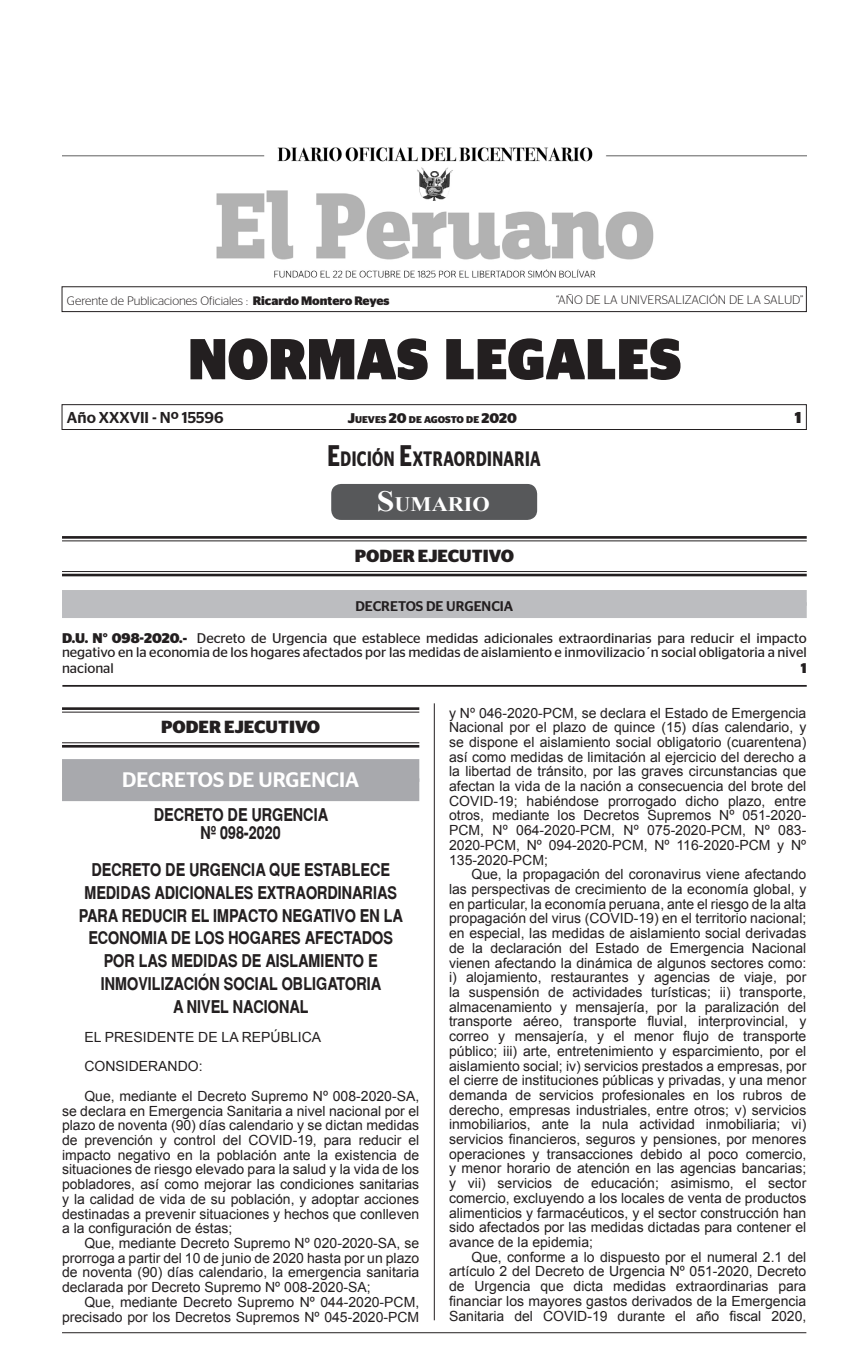
<style>
.page{position:relative;width:856px;height:1365px;background:#fff}
.page>*{position:absolute;margin:0;border:0;box-sizing:border-box;transform-origin:0 0}
.t1{font:900 57.4px "Stag Sans";color:#231f20;scale:.92 1}
.t2{font:500 21px "Stag Sans";color:#fff}
.t3{font:600 20.82px "Stag Sans";letter-spacing:.03em;color:#231f20;scale:.73 1}
.t4{font:700 20.65px "Times New Roman";color:#fff;scale:1.08 1}
.t5{font:700 17.5px/22.8px "Switzerland Narrow";color:#231f20;text-align:center}
.t6{font:700 17.5px "Stag Sans";color:#231f20}
.t7{font:500 15.75px "Stag Sans";color:#231f20}
.t8{font:700 15.75px "Stag Sans";color:#231f20}
.t9{font:14px/14.7px "Arial";color:#231f20;text-align:justify}
.t10{font:14px/14px "Stag Sans";color:#231f20}
.t11{font:500 14px "Stag Sans";color:#231f20}
.t12{font:700 14px "Stag Sans";color:#231f20}
.t13{font:300 12.25px "Stag Sans";color:#231f20}
.t14{font:700 9.8px "Stag Sans";color:#231f20}
.s1{font-weight:700}
.s2{font-size:14px}
.s3{font-size:29.75px}
.s4{font-size:29.4px}
</style>
<div class="page">
<hr style="left:62px;top:1332px;width:744px;height:1px;background:#231f20">
<div style="left:62px;top:404px;width:744px;height:25px;border:1px solid #231f20"></div>
<div style="left:62px;top:286px;width:744px;height:26px;border:1px solid #231f20"></div>
<img style="left:62px;top:147px;width:744px;height:131px">
<hr style="left:434px;top:703px;width:1px;height:617px;background:#231f20">
<div style="left:331px;top:484px;width:206px;height:36px;background:#57585a;border-radius:10px"></div>
<hr style="left:62px;top:536px;width:744px;height:2px;background:#231f20">
<hr style="left:62px;top:540px;width:744px;height:1px;background:#231f20">
<hr style="left:62px;top:571px;width:744px;height:1px;background:#231f20">
<hr style="left:62px;top:573px;width:744px;height:3px;background:#231f20">
<div style="left:62px;top:590px;width:744px;height:15px;background:#bcbdc0"></div>
<div style="left:62px;top:602px;width:744px;height:16px;background:#bcbdc0"></div>
<hr style="left:62px;top:685px;width:744px;height:1px;background:#231f20">
<hr style="left:62px;top:707px;width:357px;height:3px;background:#231f20">
<hr style="left:62px;top:711px;width:357px;height:1px;background:#231f20">
<hr style="left:62px;top:742px;width:357px;height:1px;background:#231f20">
<hr style="left:62px;top:745px;width:357px;height:2px;background:#231f20">
<div style="left:62px;top:759px;width:357px;height:22px;background:#a8a9ad"></div>
<div style="left:62px;top:778px;width:357px;height:23px;background:#a8a9ad"></div>
<p class="t13" style="left:67px;top:294px;width:324px">Gerente de Publicaciones Oficiales : <span class="s1">Ricardo Montero Reyes</span></p>
<p class="t13" style="left:556px;top:293px;width:249px">“AÑO DE LA UNIVERSALIZACIÓN DE LA SALUD”</p>
<h1 class="t1" style="left:188px;top:326px;width:538px">NORMAS LEGALES</h1>
<p class="t7" style="left:67px;top:408px;width:158px">Año XXXVII - Nº 15596</p>
<p class="t14" style="left:348px;top:413px;width:171px"><span class="s2">J</span>UEVES <span class="s2">20</span> DE AGOSTO DE <span class="s2">2020</span></p>
<h3 class="t3" style="left:327px;top:446px;width:293px"><span class="s3">E</span>DICIÓN <span class="s3">E</span>XTRAORDINARIA</h3>
<p class="t8" style="left:794px;top:408px;width:8px">1</p>
<h3 class="t4" style="left:377px;top:490px;width:106px"><span class="s4">S</span>UMARIO</h3>
<p class="t6" style="left:355px;top:545px;width:161px">PODER EJECUTIVO</p>
<p class="t11" style="left:355px;top:598px;width:159px">DECRETOS DE URGENCIA</p>
<p class="t10" style="left:62px;top:630px;width:746px"><span class="s1">D.U. N° 098-2020.-</span> Decreto de Urgencia que establece medidas adicionales extraordinarias para reducir el impacto negativo en la economia de los hogares afectados por las medidas de aislamiento e inmovilizacio´n social obligatoria a nivel</p>
<p class="t10" style="left:62px;top:661px;width:53px">nacional</p>
<p class="t12" style="left:801px;top:660px;width:7px">1</p>
<p class="t6" style="left:161px;top:716px;width:161px">PODER EJECUTIVO</p>
<h2 class="t2" style="left:122px;top:767px;width:238px">DECRETOS DE URGENCIA</h2>
<p class="t5" style="left:154px;top:806px;width:176px;line-height:17.5px">DECRETO DE URGENCIA<br>Nº 098-2020</p>
<p class="t5" style="left:79px;top:858px;width:326px">DECRETO DE URGENCIA QUE ESTABLECE MEDIDAS ADICIONALES EXTRAORDINARIAS PARA REDUCIR EL IMPACTO NEGATIVO EN LA ECONOMIA DE LOS HOGARES AFECTADOS POR LAS MEDIDAS DE AISLAMIENTO E INMOVILIZACIÓN SOCIAL OBLIGATORIA<br>A NIVEL NACIONAL</p>
<p class="t9" style="left:84px;top:1022px;width:336px;line-height:29.4px;text-align:left">EL PRESIDENTE DE LA REPÚBLICA<br>CONSIDERANDO:<br>Que, mediante el Decreto Supremo Nº 008-2020-SA,</p>
<p class="t9" style="left:62px;top:1103px;width:359px">se declara en Emergencia Sanitaria a nivel nacional por el plazo de noventa (90) días calendario y se dictan medidas de prevención y control del COVID-19, para reducir el impacto negativo en la población ante la existencia de situaciones de riesgo elevado para la salud y la vida de los pobladores, así como mejorar las condiciones sanitarias y la calidad de vida de su población, y adoptar acciones destinadas a prevenir situaciones y hechos que conlleven a la configuración de éstas;</p>
<p class="t9" style="left:62px;top:1235px;width:359px;text-indent:22px">Que, mediante Decreto Supremo Nº 020-2020-SA, se prorroga a partir del 10 de junio de 2020 hasta por un plazo de noventa (90) días calendario, la emergencia sanitaria declarada por Decreto Supremo Nº 008-2020-SA;</p>
<p class="t9" style="left:62px;top:1294px;width:359px;text-align:right">Que, mediante Decreto Supremo Nº 044-2020-PCM, precisado por los Decretos Supremos Nº 045-2020-PCM</p>
<p class="t9" style="left:449px;top:705px;width:359px">y Nº 046-2020-PCM, se declara el Estado de Emergencia Nacional por el plazo de quince (15) días calendario, y se dispone el aislamiento social obligatorio (cuarentena) así como medidas de limitación al ejercicio del derecho a la libertad de tránsito, por las graves circunstancias que afectan la vida de la nación a consecuencia del brote del COVID-19; habiéndose prorrogado dicho plazo, entre otros, mediante los Decretos Supremos Nº 051-2020- PCM, Nº 064-2020-PCM, Nº 075-2020-PCM, Nº 083- 2020-PCM, Nº 094-2020-PCM, Nº 116-2020-PCM y Nº 135-2020-PCM;</p>
<p class="t9" style="left:449px;top:867px;width:359px;text-indent:22px">Que, la propagación del coronavirus viene afectando las perspectivas de crecimiento de la economía global, y en particular, la economía peruana, ante el riesgo de la alta propagación del virus (COVID-19) en el territorio nacional; en especial, las medidas de aislamiento social derivadas de la declaración del Estado de Emergencia Nacional vienen afectando la dinámica de algunos sectores como: i) alojamiento, restaurantes y agencias de viaje, por la suspensión de actividades turísticas; ii) transporte, almacenamiento y mensajería, por la paralización del transporte aéreo, transporte fluvial, interprovincial, y correo y mensajería, y el menor flujo de transporte público; iii) arte, entretenimiento y esparcimiento, por el aislamiento social; iv) servicios prestados a empresas, por el cierre de instituciones públicas y privadas, y una menor demanda de servicios profesionales en los rubros de derecho, empresas industriales, entre otros; v) servicios inmobiliarios, ante la nula actividad inmobiliaria; vi) servicios financieros, seguros y pensiones, por menores operaciones y transacciones debido al poco comercio, y menor horario de atención en las agencias bancarias; y vii) servicios de educación; asimismo, el sector comercio, excluyendo a los locales de venta de productos alimenticios y farmacéuticos, y el sector construcción han sido afectados por las medidas dictadas para contener el avance de la epidemia;</p>
<p class="t9" style="left:449px;top:1249px;width:359px;text-indent:22px">Que, conforme a lo dispuesto por el numeral 2.1 del artículo 2 del Decreto de Urgencia Nº 051-2020, Decreto de Urgencia que dicta medidas extraordinarias para financiar los mayores gastos derivados de la Emergencia Sanitaria del COVID-19 durante el año fiscal 2020,</p>
</div>
